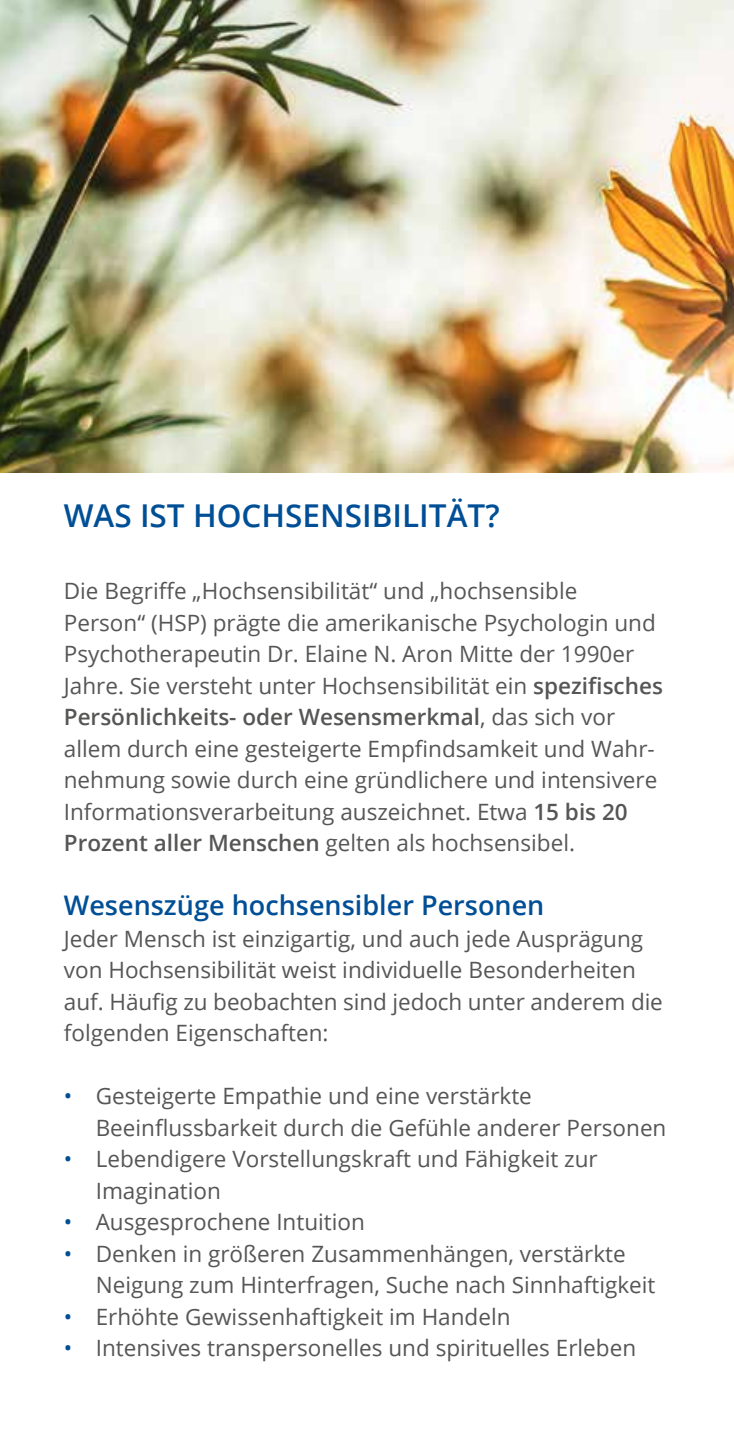
<style>
.page{position:relative;width:734px;height:1448px;background:#fff}
.page>*{position:absolute;margin:0;border:0;box-sizing:border-box;transform-origin:0 0}
.t1{font:600 31.5px "Open Sans";color:#004f96}
.t2{font:600 27px "Open Sans";color:#004f96}
.t3{font:22.5px/31.5px "Open Sans";color:#565655}
.s1{font-weight:600}
.s2{color:#004f96}
</style>
<div class="page">
<img style="left:0;top:0;width:733px;height:472px">
<h1 class="t1" style="left:64px;top:494px;width:437px">WAS IST HOCHSENSIBILITÄT?</h1>
<p class="t3" style="left:64px;top:575px;width:600px">Die Begriffe „Hochsensibilität“ und „hochsensible Person“ (HSP) prägte die amerikanische Psychologin und Psychotherapeutin Dr. Elaine N. Aron Mitte der 1990er Jahre. Sie versteht unter Hochsensibilität ein <span class="s1">spezifisches Persönlichkeits- oder Wesensmerkmal</span>, das sich vor allem durch eine gesteigerte Empfindsamkeit und Wahr&shy;nehmung sowie durch eine gründlichere und intensivere Informationsverarbeitung auszeichnet. Etwa <span class="s1">15 bis 20<br>Prozent aller Menschen</span> gelten als hochsensibel.</p>
<p class="t2" style="left:64px;top:887px;width:482px">Wesenszüge hochsensibler Personen</p>
<p class="t3" style="left:64px;top:922px;width:600px">Jeder Mensch ist einzigartig, und auch jede Ausprägung von Hochsensibilität weist individuelle Besonderheiten auf. Häufig zu beobachten sind jedoch unter anderem die folgenden Eigenschaften:</p>
<p class="t3" style="left:96px;top:1080px;width:572px;text-indent:-32px"><span class="s2">•</span> Gesteigerte Empathie und eine verstärkte<br>Beeinflussbarkeit durch die Gefühle anderer Personen</p>
<p class="t3" style="left:96px;top:1143px;width:503px;text-indent:-32px"><span class="s2">•</span> Lebendigere Vorstellungskraft und Fähigkeit zur<br>Imagination</p>
<p class="t3" style="left:64px;top:1206px;width:302px"><span class="s2">•</span> Ausgesprochene Intuition</p>
<p class="t3" style="left:96px;top:1237px;width:561px;text-indent:-32px"><span class="s2">•</span> Denken in größeren Zusammenhängen, verstärkte<br>Neigung zum Hinterfragen, Suche nach Sinnhaftigkeit</p>
<p class="t3" style="left:64px;top:1300px;width:448px"><span class="s2">•</span> Erhöhte Gewissenhaftigkeit im Handeln</p>
<p class="t3" style="left:64px;top:1332px;width:573px"><span class="s2">•</span> Intensives transpersonelles und spirituelles Erleben</p>
</div>
